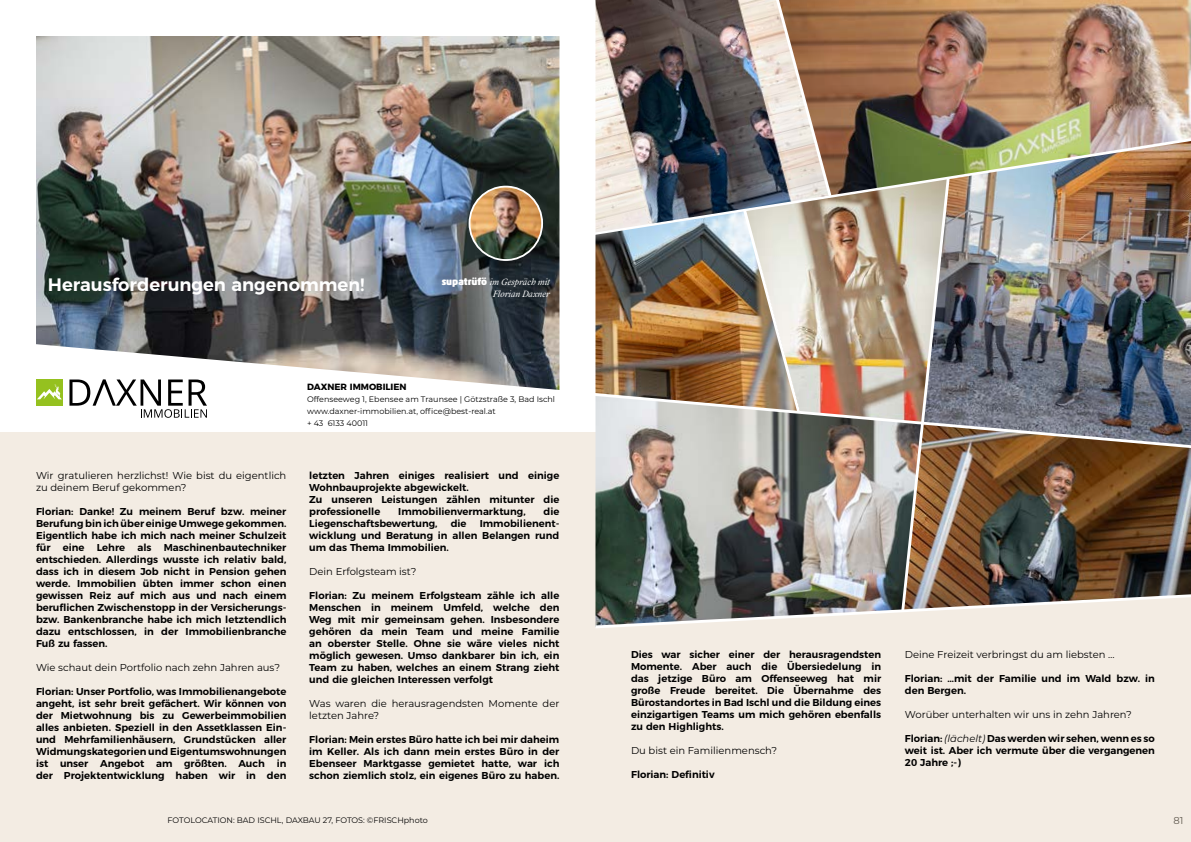
<style>
.page{position:relative;width:1191px;height:842px;background:#fff}
.page>*{position:absolute;margin:0;border:0;box-sizing:border-box;transform-origin:0 0}
.t1{font:600 18px "Montserrat";color:#fff}
.t2{font:600 10px/12px "Montserrat";color:#000;text-align:justify}
.t3{font:10px/12px "Montserrat";color:#000}
.t4{font:italic 300 10px "Addington CF";color:#fff}
.t5{font:700 9px "Montserrat";color:#000}
.t6{font:8px/12px "Montserrat";color:#000}
.s1{font-family:"Akko Rounded Std";font-weight:900;font-style:normal}
.s2{font-weight:400;font-style:italic}
</style>
<div class="page">
<div style="left:0;top:432px;width:1191px;height:410px;background:#f3ece3"></div>
<img style="left:36px;top:36px;width:523px;height:305px">
<svg style="left:36px;top:341px;width:524px;height:49px"></svg>
<div style="left:36px;top:379px;width:27px;height:27px;background:#95c11f"></div>
<svg style="left:69px;top:379px;width:138px;height:39px"></svg>
<svg style="left:37px;top:384px;width:25px;height:15px"></svg>
<img style="left:595px;top:0;width:596px;height:628px">
<img style="left:469px;top:187px;width:73px;height:72px">
<div style="left:468px;top:186px;width:75px;height:75px;border:2px solid #fff;border-radius:50%"></div>
<h1 class="t1" style="left:48px;top:270px;width:318px">Herausforderungen angenommen!</h1>
<p class="t4" style="left:442px;top:275px;width:110px"><span class="s1">supatrüfö</span> im Gespräch mit</p>
<p class="t4" style="left:493px;top:287px;width:59px">Florian Daxner</p>
<p class="t3" style="left:36px;top:469px;width:252px">Wir gratulieren herzlichst! Wie bist du eigentlich zu deinem Beruf gekommen?</p>
<p class="t2" style="left:36px;top:504px;width:252px">Florian: Danke! Zu meinem Beruf bzw. meiner Berufung bin ich über einige Umwege gekommen.<br>Eigentlich habe ich mich nach meiner Schulzeit für eine Lehre als Maschinenbautechniker entschieden. Allerdings wusste ich relativ bald, dass ich in diesem Job nicht in Pension gehen werde. Immobilien übten immer schon einen gewissen Reiz auf mich aus und nach einem beruflichen Zwischenstopp in der Versicherungs&shy;bzw. Bankenbranche habe ich mich letztendlich dazu entschlossen, in der Immobilienbranche Fuß zu fassen.</p>
<p class="t3" style="left:36px;top:661px;width:245px">Wie schaut dein Portfolio nach zehn Jahren aus?</p>
<p class="t2" style="left:36px;top:684px;width:252px">Florian: Unser Portfolio, was Immobilienangebote angeht, ist sehr breit gefächert. Wir können von der Mietwohnung bis zu Gewerbeimmobilien alles anbieten. Speziell in den Assetklassen Ein&shy;und Mehrfamilienhäusern, Grundstücken aller Widmungskategorien und Eigentumswohnungen ist unser Angebot am größten. Auch in der Projektentwicklung haben wir in den</p>
<p class="t5" style="left:307px;top:380px;width:101px">DAXNER IMMOBILIEN</p>
<p class="t6" style="left:307px;top:393px;width:249px">Offenseeweg 1, Ebensee am Traunsee | Götzstraße 3, Bad Ischl www.daxner-immobilien.at, office@best-real.at<br>+ 43 6133 40011</p>
<p class="t2" style="left:309px;top:468px;width:252px;text-align:left">letzten Jahren einiges realisiert und einige Wohnbauprojekte abgewickelt.<br>Zu unseren Leistungen zählen mitunter die professionelle</p>
<p class="t2" style="left:398px;top:504px;width:129px">Immobilienvermarktung,</p>
<p class="t2" style="left:543px;top:504px;width:17px">die</p>
<p class="t2" style="left:309px;top:516px;width:130px">Liegenschaftsbewertung,</p>
<p class="t2" style="left:451px;top:516px;width:17px">die</p>
<p class="t2" style="left:309px;top:516px;width:252px;text-indent:170px">Immobilienent&shy;wicklung und Beratung in allen Belangen rund um das Thema Immobilien.</p>
<p class="t3" style="left:309px;top:565px;width:109px">Dein Erfolgsteam ist?</p>
<p class="t2" style="left:309px;top:588px;width:252px">Florian: Zu meinem Erfolgsteam zähle ich alle Menschen in meinem Umfeld, welche den Weg mit mir gemeinsam gehen. Insbesondere gehören da mein Team und meine Familie an oberster Stelle. Ohne sie wäre vieles nicht möglich gewesen. Umso dankbarer bin ich, ein Team zu haben, welches an einem Strang zieht und die gleichen Interessen verfolgt</p>
<p class="t3" style="left:309px;top:697px;width:252px">Was waren die herausragendsten Momente der letzten Jahre?</p>
<p class="t2" style="left:309px;top:732px;width:252px">Florian: Mein erstes Büro hatte ich bei mir daheim im Keller. Als ich dann mein erstes Büro in der Ebenseer Marktgasse gemietet hatte, war ich schon ziemlich stolz, ein eigenes Büro zu haben.</p>
<p class="t2" style="left:631px;top:647px;width:252px">Dies war sicher einer der herausragendsten Momente. Aber auch die Übersiedelung in das jetzige Büro am Offenseeweg hat mir große Freude bereitet. Die Übernahme des Bürostandortes in Bad Ischl und die Bildung eines einzigartigen Teams um mich gehören ebenfalls zu den Highlights.</p>
<p class="t3" style="left:631px;top:744px;width:148px">Du bist ein Familienmensch?</p>
<p class="t2" style="left:631px;top:767px;width:85px">Florian: Definitiv</p>
<p class="t3" style="left:905px;top:648px;width:211px">Deine Freizeit verbringst du am liebsten …</p>
<p class="t2" style="left:905px;top:671px;width:252px">Florian: …mit der Familie und im Wald bzw. in den Bergen.</p>
<p class="t3" style="left:905px;top:708px;width:229px">Worüber unterhalten wir uns in zehn Jahren?</p>
<p class="t2" style="left:905px;top:731px;width:252px">Florian: <span class="s2">(lächelt)</span> Das werden wir sehen, wenn es so weit ist. Aber ich vermute über die vergangenen 20 Jahre ;-)</p>
<p class="t6" style="left:168px;top:814px;width:262px">FOTOLOCATION: BAD ISCHL, DAXBAU 27, FOTOS: ©FRISCHphoto</p>
<p class="t3" style="left:1173px;top:814px;width:11px">81</p>
</div>
